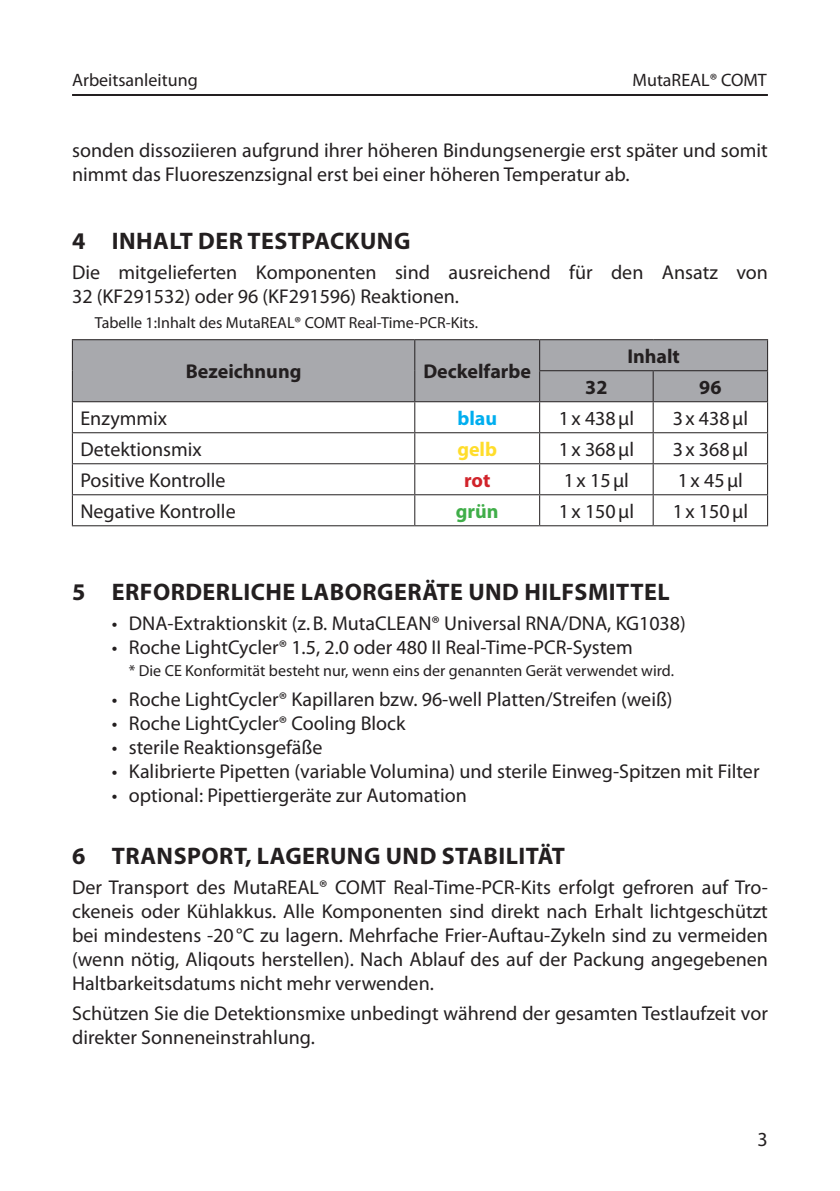
<style>
.page{position:relative;width:840px;height:1191px;background:#fff}
.page>*{position:absolute;margin:0;border:0;box-sizing:border-box;transform-origin:0 0}
.Überschrift_D{font:700 24px "Myriad Pro";letter-spacing:.02em;color:#231f20}
.Fließtext_D{font:20px/24px "Myriad Pro";color:#231f20}
.Fließtext_E{font:20px "Myriad Pro";color:#231f20}
.Tabellenkörper_E{font:20px "Myriad Pro";color:#231f20}
.Tabellenüberschrift_E{font:700 20px "Myriad Pro";color:#231f20}
.Tabellenkörper_E-2{font:700 20px "Myriad Pro";color:#00aeef}
.Tabellenkörper_E-3{font:700 20px "Myriad Pro";color:#ffdd2b}
.Tabellenkörper_E-4{font:700 20px "Myriad Pro";color:#40ae49}
.Tabellenkörper_E-5{font:700 20px "Myriad Pro";color:#d1232a}
.t1{font:18px "Myriad Pro";color:#231f20}
.Anmerkung_mit_Stern_D{font:16px "Myriad Pro";color:#231f20}
.Bildunterschrift_D{font:16px "Myriad Pro";color:#231f20}
</style>
<div class="page">
<hr style="left:72px;top:94px;width:695px;height:2px;background:#231f20">
<div style="left:73px;top:340px;width:693px;height:61px;background:#a8a9ad"></div>
<hr style="left:72px;top:339px;width:342px;height:1px;background:#231f20">
<hr style="left:72px;top:340px;width:1px;height:31px;background:#231f20">
<hr style="left:414px;top:339px;width:125px;height:1px;background:#231f20">
<hr style="left:414px;top:340px;width:1px;height:31px;background:#231f20">
<hr style="left:539px;top:339px;width:113px;height:1px;background:#231f20">
<hr style="left:539px;top:340px;width:1px;height:30px;background:#231f20">
<hr style="left:652px;top:339px;width:115px;height:1px;background:#231f20">
<hr style="left:766px;top:340px;width:1px;height:30px;background:#231f20">
<hr style="left:72px;top:371px;width:1px;height:30px;background:#231f20">
<hr style="left:414px;top:371px;width:1px;height:30px;background:#231f20">
<hr style="left:539px;top:370px;width:113px;height:1px;background:#231f20">
<hr style="left:539px;top:371px;width:1px;height:30px;background:#231f20">
<hr style="left:652px;top:370px;width:115px;height:1px;background:#231f20">
<hr style="left:652px;top:371px;width:1px;height:30px;background:#231f20">
<hr style="left:766px;top:371px;width:1px;height:30px;background:#231f20">
<hr style="left:72px;top:401px;width:342px;height:1px;background:#231f20">
<hr style="left:72px;top:402px;width:1px;height:30px;background:#231f20">
<hr style="left:414px;top:401px;width:125px;height:1px;background:#231f20">
<hr style="left:414px;top:402px;width:1px;height:30px;background:#231f20">
<hr style="left:539px;top:401px;width:113px;height:1px;background:#231f20">
<hr style="left:539px;top:402px;width:1px;height:30px;background:#231f20">
<hr style="left:652px;top:401px;width:115px;height:1px;background:#231f20">
<hr style="left:652px;top:402px;width:1px;height:30px;background:#231f20">
<hr style="left:766px;top:402px;width:1px;height:30px;background:#231f20">
<hr style="left:72px;top:432px;width:342px;height:1px;background:#231f20">
<hr style="left:72px;top:433px;width:1px;height:30px;background:#231f20">
<hr style="left:414px;top:432px;width:125px;height:1px;background:#231f20">
<hr style="left:414px;top:433px;width:1px;height:30px;background:#231f20">
<hr style="left:539px;top:432px;width:113px;height:1px;background:#231f20">
<hr style="left:539px;top:433px;width:1px;height:30px;background:#231f20">
<hr style="left:652px;top:432px;width:115px;height:1px;background:#231f20">
<hr style="left:652px;top:433px;width:1px;height:30px;background:#231f20">
<hr style="left:766px;top:433px;width:1px;height:30px;background:#231f20">
<hr style="left:72px;top:463px;width:342px;height:1px;background:#231f20">
<hr style="left:72px;top:464px;width:1px;height:30px;background:#231f20">
<hr style="left:414px;top:463px;width:125px;height:1px;background:#231f20">
<hr style="left:414px;top:464px;width:1px;height:30px;background:#231f20">
<hr style="left:539px;top:463px;width:113px;height:1px;background:#231f20">
<hr style="left:539px;top:464px;width:1px;height:30px;background:#231f20">
<hr style="left:652px;top:463px;width:115px;height:1px;background:#231f20">
<hr style="left:652px;top:464px;width:1px;height:30px;background:#231f20">
<hr style="left:766px;top:464px;width:1px;height:30px;background:#231f20">
<hr style="left:72px;top:494px;width:342px;height:1px;background:#231f20">
<hr style="left:72px;top:495px;width:1px;height:30px;background:#231f20">
<hr style="left:414px;top:494px;width:125px;height:1px;background:#231f20">
<hr style="left:414px;top:495px;width:1px;height:30px;background:#231f20">
<hr style="left:539px;top:494px;width:113px;height:1px;background:#231f20">
<hr style="left:539px;top:495px;width:1px;height:30px;background:#231f20">
<hr style="left:652px;top:494px;width:115px;height:1px;background:#231f20">
<hr style="left:652px;top:495px;width:1px;height:30px;background:#231f20">
<hr style="left:766px;top:495px;width:1px;height:30px;background:#231f20">
<hr style="left:72px;top:525px;width:342px;height:1px;background:#231f20">
<hr style="left:414px;top:525px;width:125px;height:1px;background:#231f20">
<hr style="left:539px;top:525px;width:113px;height:1px;background:#231f20">
<hr style="left:652px;top:525px;width:115px;height:1px;background:#231f20">
<p class="t1" style="left:72px;top:68px;width:127px">Arbeitsanleitung</p>
<p class="t1" style="left:632px;top:68px;width:136px">MutaREAL® COMT</p>
<p class="Fließtext_D" style="left:72px;top:138px;width:697px">sonden dissoziieren aufgrund ihrer höheren Bindungsenergie erst später und somit nimmt das Fluoreszenzsignal erst bei einer höheren Temperatur ab.</p>
<p class="Überschrift_D" style="left:72px;top:228px;width:339px">4 INHALT DER TESTPACKUNG</p>
<p class="Fließtext_D" style="left:72px;top:260px;width:697px">Die mitgelieferten Komponenten sind ausreichend für den Ansatz von<br>32 (KF291532) oder 96 (KF291596) Reaktionen.</p>
<p class="Bildunterschrift_D" style="left:95px;top:313px;width:384px">Tabelle 1:Inhalt des MutaREAL® COMT Real-Time-PCR-Kits.</p>
<p class="Tabellenüberschrift_E" style="left:186px;top:360px;width:117px">Bezeichnung</p>
<p class="Tabellenüberschrift_E" style="left:423px;top:360px;width:109px">Deckelfarbe</p>
<p class="Tabellenüberschrift_E" style="left:627px;top:345px;width:54px">Inhalt</p>
<p class="Tabellenüberschrift_E" style="left:585px;top:376px;width:24px">32</p>
<p class="Tabellenüberschrift_E" style="left:698px;top:376px;width:24px">96</p>
<p class="Fließtext_E" style="left:80px;top:406px;width:88px">Enzymmix</p>
<p class="Tabellenkörper_E-2" style="left:457px;top:407px;width:41px">blau</p>
<p class="Tabellenkörper_E" style="left:558px;top:406px;width:77px">1x 438µl</p>
<p class="Tabellenkörper_E" style="left:672px;top:406px;width:77px">3x 438µl</p>
<p class="Fließtext_E" style="left:80px;top:437px;width:123px">Detektionsmix</p>
<p class="Tabellenkörper_E-3" style="left:457px;top:438px;width:41px">gelb</p>
<p class="Tabellenkörper_E" style="left:558px;top:437px;width:77px">1x 368µl</p>
<p class="Tabellenkörper_E" style="left:672px;top:437px;width:77px">3x 368µl</p>
<p class="Fließtext_E" style="left:80px;top:468px;width:146px">Positive Kontrolle</p>
<p class="Tabellenkörper_E-5" style="left:464px;top:469px;width:28px">rot</p>
<p class="Tabellenkörper_E" style="left:563px;top:468px;width:67px">1x 15µl</p>
<p class="Tabellenkörper_E" style="left:677px;top:468px;width:67px">1x 45µl</p>
<p class="Fließtext_E" style="left:80px;top:499px;width:157px">Negative Kontrolle</p>
<p class="Tabellenkörper_E-4" style="left:455px;top:500px;width:44px">grün</p>
<p class="Tabellenkörper_E" style="left:558px;top:499px;width:77px">1x 150µl</p>
<p class="Tabellenkörper_E" style="left:672px;top:499px;width:77px">1x 150µl</p>
<p class="Überschrift_D" style="left:72px;top:579px;width:598px">5 ERFORDERLICHE LABORGERÄTE UND HILFSMITTEL</p>
<p class="Fließtext_D" style="left:112px;top:611px;width:575px">• DNA-Extraktionskit (z.B. MutaCLEAN® Universal RNA/DNA, KG1038)</p>
<p class="Fließtext_D" style="left:112px;top:635px;width:522px">• Roche LightCycler® 1.5, 2.0 oder 480 II Real-Time-PCR-System</p>
<p class="Anmerkung_mit_Stern_D" style="left:129px;top:660px;width:546px">* Die CE Konformität besteht nur, wenn eins der genannten Gerät verwendet wird.</p>
<p class="Fließtext_D" style="left:112px;top:686px;width:562px">• Roche LightCycler® Kapillaren bzw. 96-well Platten/Streifen (weiß)</p>
<p class="Fließtext_D" style="left:112px;top:710px;width:295px">• Roche LightCycler® Cooling Block</p>
<p class="Fließtext_D" style="left:112px;top:734px;width:212px">• sterile Reaktionsgefäße</p>
<p class="Fließtext_D" style="left:112px;top:758px;width:649px">• Kalibrierte Pipetten (variable Volumina) und sterile Einweg-Spitzen mit Filter</p>
<p class="Fließtext_D" style="left:112px;top:782px;width:356px">• optional: Pipettiergeräte zur Automation</p>
<p class="Überschrift_D" style="left:72px;top:843px;width:494px">6 TRANSPORT, LAGERUNG UND STABILITÄT</p>
<p class="Fließtext_D" style="left:72px;top:875px;width:697px;text-align:justify">Der Transport des MutaREAL® COMT Real-Time-PCR-Kits erfolgt gefroren auf Tro&shy;ckeneis oder Kühlakkus. Alle Komponenten sind direkt nach Erhalt lichtgeschützt bei mindestens -20°C zu lagern. Mehrfache Frier-Auftau-Zykeln sind zu vermeiden (wenn nötig, Aliqouts herstellen). Nach Ablauf des auf der Packung angegebenen Haltbarkeitsdatums nicht mehr verwenden.</p>
<p class="Fließtext_D" style="left:72px;top:1000px;width:697px">Schützen Sie die Detektionsmixe unbedingt während der gesamten Testlaufzeit vor direkter Sonneneinstrahlung.</p>
<p class="Fließtext_D" style="left:757px;top:1126px;width:12px">3</p>
</div>
